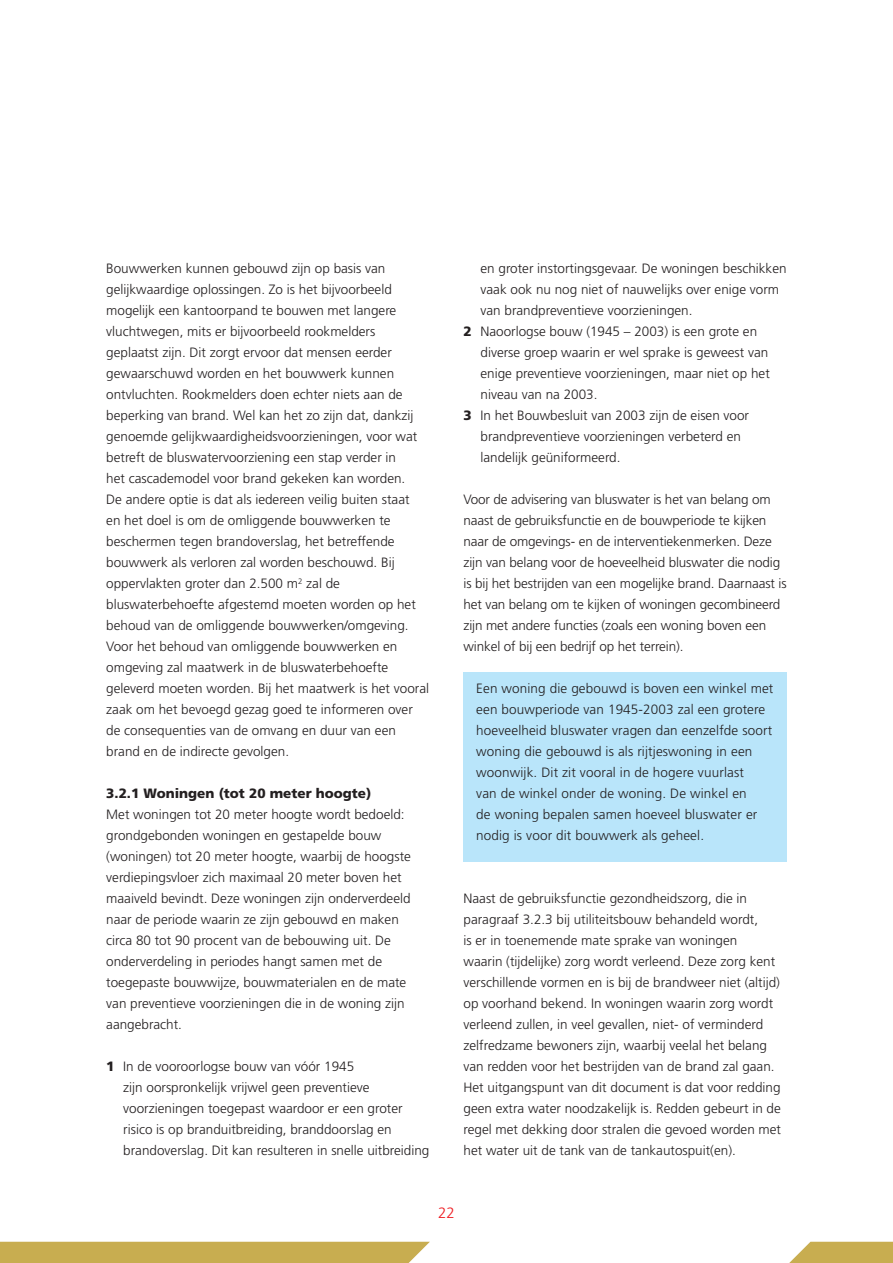
<style>
.page{position:relative;width:893px;height:1263px;background:#fff}
.page>*{position:absolute;margin:0;border:0;box-sizing:border-box;transform-origin:0 0}
.t1{font:300 15px "Frutiger LT Std";color:#ee1d23}
.t2{font:300 13.5px/21px "Frutiger LT Std";color:#231f20}
.t3{font:900 13.5px "Frutiger LT Std";color:#231f20}
.s1{font-weight:900}
</style>
<div class="page">
<svg style="left:789px;top:1242px;width:104px;height:21px;background:#cdb562"></svg>
<div style="left:0;top:1242px;width:430px;height:21px;background:#c8ad50"></div>
<div style="left:463px;top:672px;width:324px;height:189px;background:#b9e5fa"></div>
<p class="t2" style="left:106px;top:258px;width:324px">Bouwwerken kunnen gebouwd zijn op basis van gelijkwaardige oplossingen. Zo is het bijvoorbeeld mogelijk een kantoorpand te bouwen met langere vluchtwegen, mits er bijvoorbeeld rookmelders geplaatst zijn. Dit zorgt ervoor dat mensen eerder gewaarschuwd worden en het bouwwerk kunnen ontvluchten. Rookmelders doen echter niets aan de beperking van brand. Wel kan het zo zijn dat, dankzij genoemde gelijkwaardigheidsvoorzieningen, voor wat betreft de bluswatervoorziening een stap verder in<br>het cascademodel voor brand gekeken kan worden.<br>De andere optie is dat als iedereen veilig buiten staat<br>en het doel is om de omliggende bouwwerken te beschermen tegen brandoverslag, het betreffende bouwwerk als verloren zal worden beschouwd. Bij oppervlakten groter dan 2.500 m<sup>2</sup> zal de bluswaterbehoefte afgestemd moeten worden op het behoud van de omliggende bouwwerken/omgeving.<br>Voor het behoud van omliggende bouwwerken en omgeving zal maatwerk in de bluswaterbehoefte geleverd moeten worden. Bij het maatwerk is het vooral zaak om het bevoegd gezag goed te informeren over de consequenties van de omvang en duur van een brand en de indirecte gevolgen.</p>
<p class="t3" style="left:106px;top:785px;width:267px">3.2.1 Woningen (tot 20 meter hoogte)</p>
<p class="t2" style="left:106px;top:804px;width:306px">Met woningen tot 20 meter hoogte wordt bedoeld: grondgebonden woningen en gestapelde bouw (woningen) tot 20 meter hoogte, waarbij de hoogste verdiepingsvloer zich maximaal 20 meter boven het maaiveld bevindt. Deze woningen zijn onderverdeeld naar de periode waarin ze zijn gebouwd en maken circa 80 tot 90 procent van de bebouwing uit. De onderverdeling in periodes hangt samen met de toegepaste bouwwijze, bouwmaterialen en de mate van preventieve voorzieningen die in de woning zijn aangebracht.</p>
<p class="t2" style="left:123px;top:1056px;width:308px;text-indent:-17px"><span class="s1">1</span> In de vooroorlogse bouw van vóór 1945<br>zijn oorspronkelijk vrijwel geen preventieve voorzieningen toegepast waardoor er een groter risico is op branduitbreiding, branddoorslag en brandoverslag. Dit kan resulteren in snelle uitbreiding</p>
<p class="t2" style="left:480px;top:258px;width:308px">en groter instortingsgevaar. De woningen beschikken</p>
<p class="t2" style="left:480px;top:279px;width:300px">vaak ook nu nog niet of nauwelijks over enige vorm</p>
<p class="t2" style="left:480px;top:300px;width:214px">van brandpreventieve voorzieningen.</p>
<p class="t2" style="left:463px;top:321px;width:295px"><span class="s1">2</span> Naoorlogse bouw (1945 – 2003) is een grote en</p>
<p class="t2" style="left:480px;top:342px;width:289px">diverse groep waarin er wel sprake is geweest van</p>
<p class="t2" style="left:480px;top:363px;width:291px">enige preventieve voorzieningen, maar niet op het</p>
<p class="t2" style="left:480px;top:384px;width:119px">niveau van na 2003.</p>
<p class="t2" style="left:463px;top:405px;width:287px"><span class="s1">3</span> In het Bouwbesluit van 2003 zijn de eisen voor</p>
<p class="t2" style="left:480px;top:426px;width:262px">brandpreventieve voorzieningen verbeterd en</p>
<p class="t2" style="left:480px;top:447px;width:142px">landelijk geüniformeerd.</p>
<p class="t2" style="left:463px;top:489px;width:325px">Voor de advisering van bluswater is het van belang om naast de gebruiksfunctie en de bouwperiode te kijken naar de omgevings- en de interventiekenmerken. Deze zijn van belang voor de hoeveelheid bluswater die nodig is bij het bestrijden van een mogelijke brand. Daarnaast is het van belang om te kijken of woningen gecombineerd zijn met andere functies (zoals een woning boven een winkel of bij een bedrijf op het terrein).</p>
<p class="t2" style="left:476px;top:678px;width:299px">Een woning die gebouwd is boven een winkel met een bouwperiode van 1945-2003 zal een grotere hoeveelheid bluswater vragen dan eenzelfde soort woning die gebouwd is als rijtjeswoning in een woonwijk. Dit zit vooral in de hogere vuurlast<br>van de winkel onder de woning. De winkel en<br>de woning bepalen samen hoeveel bluswater er nodig is voor dit bouwwerk als geheel.</p>
<p class="t2" style="left:463px;top:888px;width:319px">Naast de gebruiksfunctie gezondheidszorg, die in paragraaf 3.2.3 bij utiliteitsbouw behandeld wordt,<br>is er in toenemende mate sprake van woningen<br>waarin (tijdelijke) zorg wordt verleend. Deze zorg kent verschillende vormen en is bij de brandweer niet (altijd) op voorhand bekend. In woningen waarin zorg wordt verleend zullen, in veel gevallen, niet- of verminderd zelfredzame bewoners zijn, waarbij veelal het belang van redden voor het bestrijden van de brand zal gaan.<br>Het uitgangspunt van dit document is dat voor redding geen extra water noodzakelijk is. Redden gebeurt in de regel met dekking door stralen die gevoed worden met het water uit de tank van de tankautospuit(en).</p>
<p class="t1" style="left:438px;top:1204px;width:18px">22</p>
</div>
